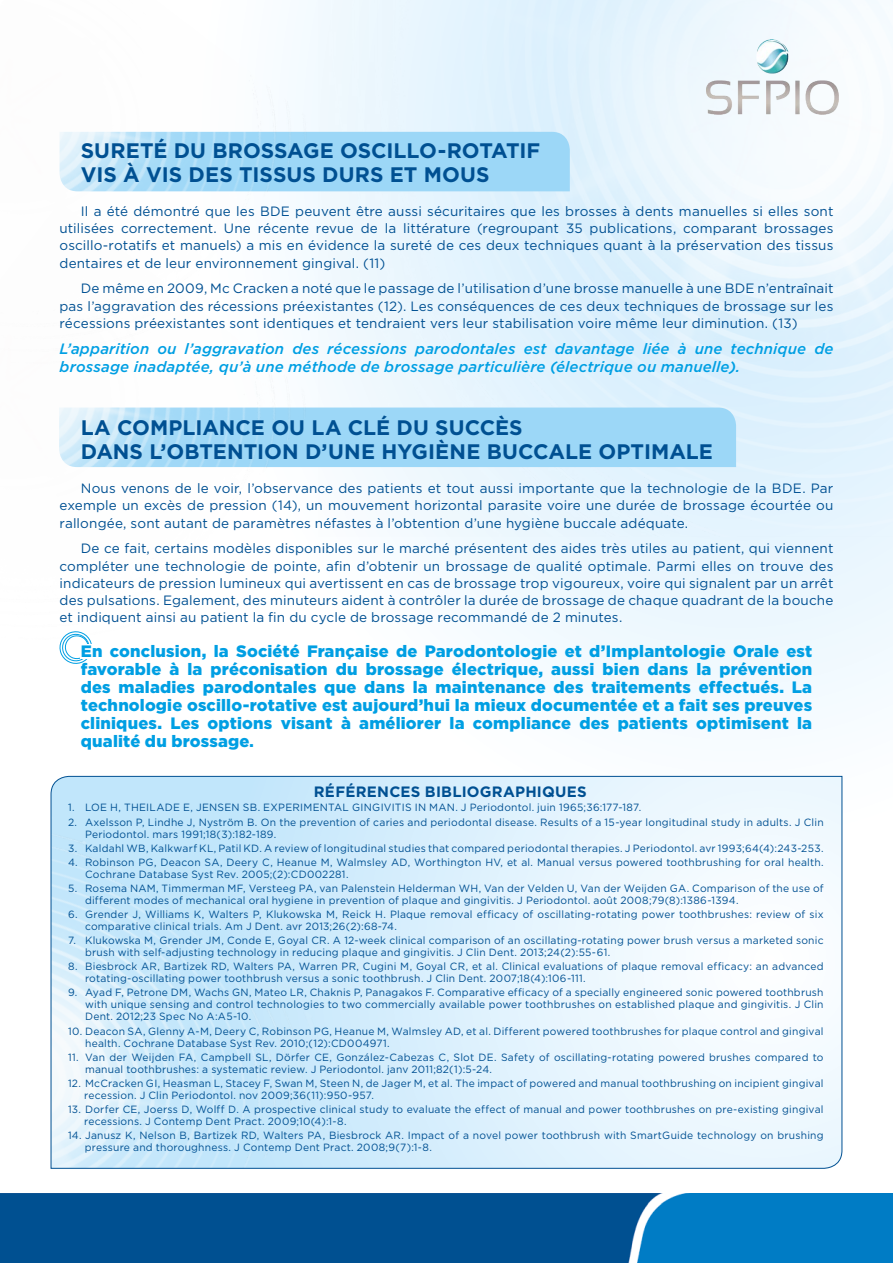
<style>
.page{position:relative;width:893px;height:1263px;background:#fff}
.page>*{position:absolute;margin:0;border:0;box-sizing:border-box;transform-origin:0 0}
.t1{font:700 21px/24px "Gotham";color:#005092}
.t2{font:900 16.5px/18px "Gotham";letter-spacing:.01em;color:#009fe3;text-align:justify}
.t3{font:italic 500 15px/18px "Gotham";letter-spacing:.01em;color:#009fe3}
.t4{font:700 15px "Gotham";letter-spacing:.015em;color:#005092}
.t5{font:13.5px/17.2px "Gotham";letter-spacing:.01em;color:#005092;text-align:justify}
.t6{font:10.5px/12px "Gotham";letter-spacing:.02em;color:#005092}
.s1{font-size:15px}
</style>
<div class="page">
<svg style="left:68px;top:536px;width:825px;height:619px"></svg>
<img style="left:0;top:1193px;width:893px;height:70px">
<img style="left:706px;top:40px;width:133px;height:74px">
<div style="left:319px;top:407px;width:417px;height:60px;background:#9cd7f7"></div>
<img style="left:68px;top:536px;width:250px;height:218px">
<svg style="left:59px;top:630px;width:41px;height:35px"></svg>
<div style="left:319px;top:132px;width:251px;height:59px;background:#9cd7f7"></div>
<img style="left:59px;top:0;width:260px;height:468px">
<div style="left:80px;top:644px;width:23px;height:15px;background:#fff"></div>
<svg style="left:50px;top:776px;width:792px;height:393px"></svg>
<h1 class="t1" style="left:81px;top:138px;width:461px">SURETÉ DU BROSSAGE OSCILLO-ROTATIF<br>VIS À VIS DES TISSUS DURS ET MOUS</h1>
<p class="t5" style="left:60px;top:202px;width:775px;text-indent:21px">Il a été démontré que les BDE peuvent être aussi sécuritaires que les brosses à dents manuelles si elles sont utilisées correctement. Une récente revue de la littérature (regroupant 35 publications, comparant brossages oscillo-rotatifs et manuels) a mis en évidence la sureté de ces deux techniques quant à la préservation des tissus dentaires et de leur environnement gingival. (11)</p>
<p class="t5" style="left:60px;top:280px;width:775px;text-indent:21px">De même en 2009, Mc Cracken a noté que le passage de l’utilisation d’une brosse manuelle à une BDE n’entraînait pas l’aggravation des récessions préexistantes (12). Les conséquences de ces deux techniques de brossage sur les récessions préexistantes sont identiques et tendraient vers leur stabilisation voire même leur diminution. (13)</p>
<h3 class="t3" style="left:60px;top:340px;width:775px">L’apparition ou l’aggravation des récessions parodontales est davantage liée à une technique de brossage inadaptée, qu’à une méthode de brossage particulière (électrique ou manuelle).</h3>
<h1 class="t1" style="left:81px;top:415px;width:634px">LA COMPLIANCE OU LA CLÉ DU SUCCÈS<br>DANS L’OBTENTION D’UNE HYGIÈNE BUCCALE OPTIMALE</h1>
<p class="t5" style="left:60px;top:479px;width:775px;text-indent:21px">Nous venons de le voir, l’observance des patients et tout aussi importante que la technologie de la BDE. Par exemple un excès de pression (14), un mouvement horizontal parasite voire une durée de brossage écourtée ou rallongée, sont autant de paramètres néfastes à l’obtention d’une hygiène buccale adéquate.</p>
<p class="t5" style="left:60px;top:540px;width:775px;text-indent:21px">De ce fait, certains modèles disponibles sur le marché présentent des aides très utiles au patient, qui viennent compléter une technologie de pointe, afin d’obtenir un brossage de qualité optimale. Parmi elles on trouve des indicateurs de pression lumineux qui avertissent en cas de brossage trop vigoureux, voire qui signalent par un arrêt des pulsations. Egalement, des minuteurs aident à contrôler la durée de brossage de chaque quadrant de la bouche et indiquent ainsi au patient la fin du cycle de brossage recommandé de 2 minutes.</p>
<p class="t2" style="left:81px;top:642px;width:733px">En conclusion, la Société Française de Parodontologie et d’Implantologie Orale est favorable à la préconisation du brossage électrique, aussi bien dans la prévention des maladies parodontales que dans la maintenance des traitements effectués. La technologie oscillo-rotative est aujourd’hui la mieux documentée et a fait ses preuves cliniques. Les options visant à améliorer la compliance des patients optimisent la qualité du brossage<span class="s1">.</span></p>
<h3 class="t4" style="left:314px;top:783px;width:274px">RÉFÉRENCES BIBLIOGRAPHIQUES</h3>
<p class="t6" style="left:68px;top:801px;width:575px">1. LOE H, THEILADE E, JENSEN SB. EXPERIMENTAL GINGIVITIS IN MAN. J Periodontol. juin 1965;36:177‑187.</p>
<p class="t6" style="left:85px;top:816px;width:740px;text-indent:-17px">2. Axelsson P, Lindhe J, Nyström B. On the prevention of caries and periodontal disease. Results of a 15-year longitudinal study in adults. J Clin<br>Periodontol. mars 1991;18(3):182‑189.</p>
<p class="t6" style="left:68px;top:842px;width:757px">3. Kaldahl WB, Kalkwarf KL, Patil KD. A review of longitudinal studies that compared periodontal therapies. J Periodontol. avr 1993;64(4):243‑253.</p>
<p class="t6" style="left:85px;top:856px;width:740px;text-indent:-17px">4. Robinson PG, Deacon SA, Deery C, Heanue M, Walmsley AD, Worthington HV, et al. Manual versus powered toothbrushing for oral health.<br>Cochrane Database Syst Rev. 2005;(2):CD002281.</p>
<p class="t6" style="left:85px;top:882px;width:740px;text-indent:-17px">5. Rosema NAM, Timmerman MF, Versteeg PA, van Palenstein Helderman WH, Van der Velden U, Van der Weijden GA. Comparison of the use of different modes of mechanical oral hygiene in prevention of plaque and gingivitis. J Periodontol. août 2008;79(8):1386‑1394.</p>
<p class="t6" style="left:85px;top:908px;width:740px;text-indent:-17px">6. Grender J, Williams K, Walters P, Klukowska M, Reick H. Plaque removal efficacy of oscillating-rotating power toothbrushes: review of six comparative clinical trials. Am J Dent. avr 2013;26(2):68‑74.</p>
<p class="t6" style="left:85px;top:934px;width:740px;text-indent:-17px">7. Klukowska M, Grender JM, Conde E, Goyal CR. A 12-week clinical comparison of an oscillating-rotating power brush versus a marketed sonic brush with self-adjusting technology in reducing plaque and gingivitis. J Clin Dent. 2013;24(2):55‑61.</p>
<p class="t6" style="left:85px;top:960px;width:740px;text-indent:-17px">8. Biesbrock AR, Bartizek RD, Walters PA, Warren PR, Cugini M, Goyal CR, et al. Clinical evaluations of plaque removal efficacy: an advanced rotating-oscillating power toothbrush versus a sonic toothbrush. J Clin Dent. 2007;18(4):106‑111.</p>
<p class="t6" style="left:85px;top:986px;width:740px;text-align:justify;text-indent:-17px">9. Ayad F, Petrone DM, Wachs GN, Mateo LR, Chaknis P, Panagakos F. Comparative efficacy of a specially engineered sonic powered toothbrush with unique sensing and control technologies to two commercially available power toothbrushes on established plaque and gingivitis. J Clin Dent. 2012;23 Spec No A:A5‑10.</p>
<p class="t6" style="left:85px;top:1025px;width:740px;text-indent:-17px">10. Deacon SA, Glenny A-M, Deery C, Robinson PG, Heanue M, Walmsley AD, et al. Different powered toothbrushes for plaque control and gingival health. Cochrane Database Syst Rev. 2010;(12):CD004971.</p>
<p class="t6" style="left:85px;top:1051px;width:740px;text-indent:-17px">11. Van der Weijden FA, Campbell SL, Dörfer CE, González-Cabezas C, Slot DE. Safety of oscillating-rotating powered brushes compared to manual toothbrushes: a systematic review. J Periodontol. janv 2011;82(1):5‑24.</p>
<p class="t6" style="left:84px;top:1077px;width:741px;text-indent:-16px">12. McCracken GI, Heasman L, Stacey F, Swan M, Steen N, de Jager M, et al. The impact of powered and manual toothbrushing on incipient gingival recession. J Clin Periodontol. nov 2009;36(11):950‑957.</p>
<p class="t6" style="left:84px;top:1103px;width:741px;text-indent:-16px">13. Dorfer CE, Joerss D, Wolff D. A prospective clinical study to evaluate the effect of manual and power toothbrushes on pre-existing gingival recessions. J Contemp Dent Pract. 2009;10(4):1‑8.</p>
<p class="t6" style="left:85px;top:1129px;width:740px;text-indent:-17px">14. Janusz K, Nelson B, Bartizek RD, Walters PA, Biesbrock AR. Impact of a novel power toothbrush with SmartGuide technology on brushing pressure and thoroughness. J Contemp Dent Pract. 2008;9(7):1‑8.</p>
</div>
